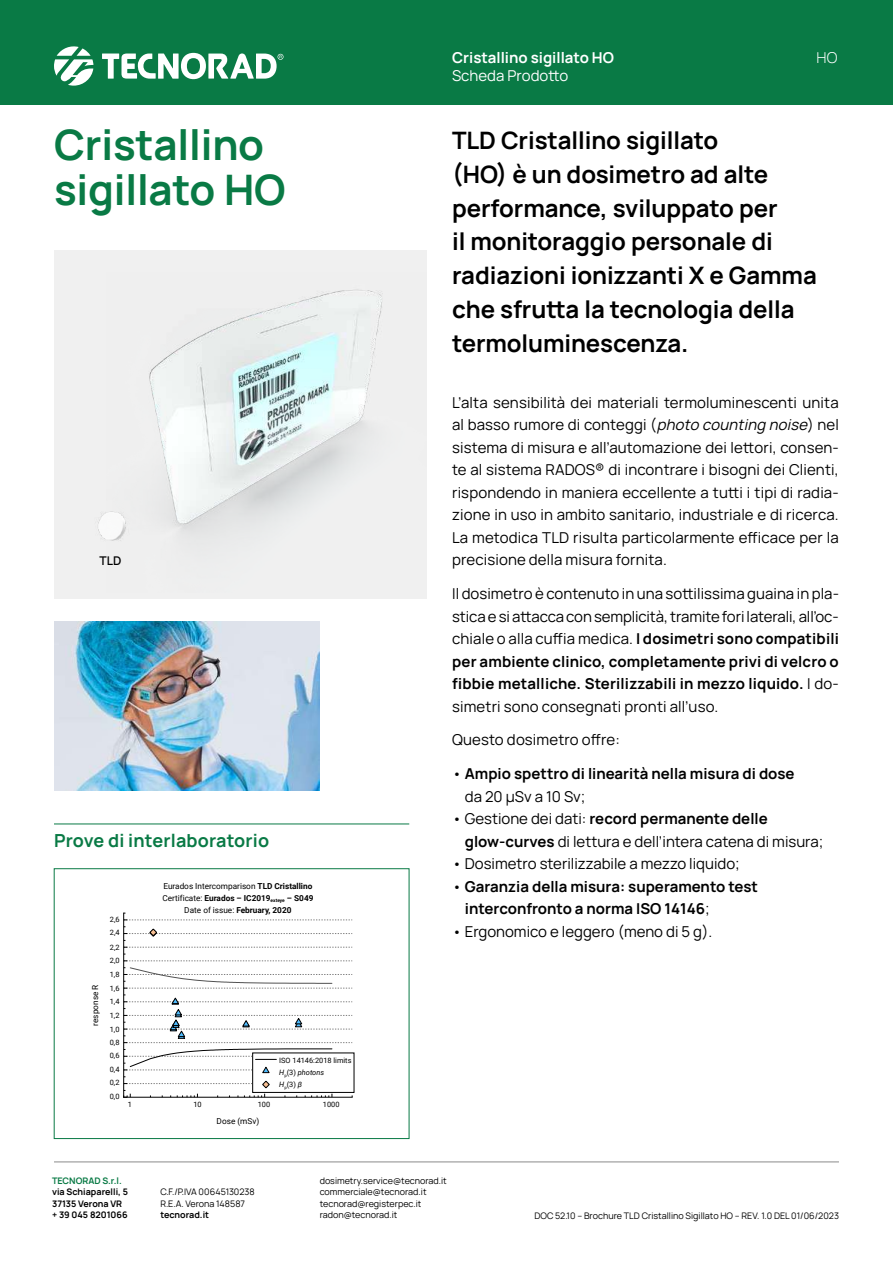
<style>
.page{position:relative;width:893px;height:1263px;background:#fff}
.page>*{position:absolute;margin:0;border:0;box-sizing:border-box;transform-origin:0 0}
.t1{font:700 42px/45px "Manrope";letter-spacing:-.005em;color:#097a45}
.t2{font:700 24px/33.8px "Manrope";letter-spacing:-.005em;color:#000}
.t3{font:700 18px "Manrope";letter-spacing:.01em;color:#097a45}
.t4{font:15px/22.5px "Manrope";color:#000;text-align:justify}
.t5{font:700 15px/22.5px "Manrope";color:#000}
.t6{font:700 15px "Manrope";color:#fff}
.t7{font:15px "Manrope";color:#fff}
.t8{font:300 15px "Manrope";color:#fff}
.t9{font:600 12px "Manrope";color:#000}
.t10{font:9px/11.2px "Manrope";color:#000}
.t11{font:700 9px/11.2px "Manrope";color:#000}
.t12{font:700 9px "Manrope";color:#097a45}
.t13{font:8.25px/12.1px "Roboto";color:#000;text-align:center}
.t14{font:7.35px/13.6px "Roboto";color:#000;text-align:justify}
.s1{font-weight:700}
.s2{font-style:italic}
.s3{font-weight:400}
</style>
<div class="page">
<div style="left:0;top:0;width:893px;height:104px;background:#097a45"></div>
<svg style="left:102px;top:53px;width:181px;height:26px"></svg>
<svg style="left:54px;top:46px;width:39px;height:40px"></svg>
<hr style="left:54px;top:824px;width:355px;height:1px;background:#097a45">
<hr style="left:54px;top:1161px;width:785px;height:1px;background:#8b8b8b">
<div style="left:54px;top:250px;width:372px;height:349px;background:#f0f0f0"></div>
<img style="left:106px;top:272px;width:320px;height:320px">
<img style="left:54px;top:442px;width:211px;height:157px">
<img style="left:54px;top:622px;width:265px;height:168px">
<svg style="left:54px;top:868px;width:355px;height:271px"></svg>
<p class="t6" style="left:452px;top:47px;width:163px">Cristallino sigillato HO</p>
<p class="t8" style="left:817px;top:47px;width:22px">HO</p>
<p class="t7" style="left:452px;top:65px;width:118px">Scheda Prodotto</p>
<h1 class="t1" style="left:54px;top:121px;width:233px">Cristallino sigillato HO</h1>
<h2 class="t2" style="left:452px;top:122px;width:366px">TLD Cristallino sigillato<br>(HO) è un dosimetro ad alte performance, sviluppato per<br>il monitoraggio personale di radiazioni ionizzanti X e Gamma che sfrutta la tecnologia della termoluminescenza.</h2>
<p class="t9" style="left:100px;top:553px;width:23px">TLD</p>
<p class="t3" style="left:54px;top:827px;width:217px">Prove di interlaboratorio</p>
<p class="t13" style="left:89px;top:1026px;width:42px;rotate:-90deg">response R</p>
<p class="t14" style="left:110px;top:912px;width:11px">2,6</p>
<p class="t14" style="left:110px;top:925px;width:11px">2,4</p>
<p class="t14" style="left:110px;top:940px;width:11px">2,2</p>
<p class="t14" style="left:110px;top:953px;width:11px">2,0</p>
<p class="t14" style="left:110px;top:967px;width:11px">1,8<br>1,6<br>1,4<br>1,2<br>1,0<br>0,8<br>0,6<br>0,4<br>0,2<br>0,0</p>
<p class="t13" style="left:162px;top:879px;width:153px">Eurados Intercomparison <span class="s1">TLD Cristallino<br></span>Certificate: <span class="s1">Eurados – IC2019</span><sub>exteye</sub> <span class="s1">– S049<br></span>Date of issue: <span class="s1">February, 2020</span></p>
<p class="t14" style="left:279px;top:1054px;width:74px;line-height:12.1px;text-align:left">ISO 14146:2018 limits<br><span class="s2">H</span><sub>p</sub>(3) <span class="s2">photons<br>H</span><sub>p</sub>(3) <span class="s2">β</span></p>
<p class="t14" style="left:128px;top:1097px;width:6px">1</p>
<p class="t14" style="left:193px;top:1097px;width:10px">10</p>
<p class="t14" style="left:258px;top:1097px;width:14px">100</p>
<p class="t14" style="left:323px;top:1097px;width:18px">1000</p>
<p class="t13" style="left:217px;top:1115px;width:44px">Dose (mSv)</p>
<p class="t4" style="left:452px;top:391px;width:388px">L’alta sensibilità dei materiali termoluminescenti unita al basso rumore di conteggi (<span class="s2">photo counting noise</span>) nel sistema di misura e all’automazione dei lettori, consen&shy;te al sistema RADOS® di incontrare i bisogni dei Clienti, rispondendo in maniera eccellente a tutti i tipi di radia&shy;zione in uso in ambito sanitario, industriale e di ricerca.<br>La metodica TLD risulta particolarmente efficace per la precisione della misura fornita.</p>
<p class="t4" style="left:452px;top:582px;width:388px">Il dosimetro è contenuto in una sottilissima guaina in pla&shy;stica e si attacca con semplicità, tramite fori laterali, all’oc&shy;chiale o alla cuffia medica. <span class="s1">I dosimetri sono compatibili per ambiente clinico, completamente privi di velcro o fibbie metalliche. Sterilizzabili in mezzo liquido.</span> I do&shy;simetri sono consegnati pronti all’uso.</p>
<p class="t4" style="left:452px;top:728px;width:169px">Questo dosimetro offre:</p>
<p class="t5" style="left:465px;top:762px;width:331px;text-indent:-13px"><span class="s3">•</span> Ampio spettro di linearità nella misura di dose <span class="s3">da 20 μSv a 10 Sv;</span></p>
<p class="t4" style="left:465px;top:807px;width:360px;text-indent:-13px">• Gestione dei dati: <span class="s1">record permanente delle glow-curves</span> di lettura e dell’intera catena di misura;</p>
<p class="t4" style="left:452px;top:852px;width:289px">• Dosimetro sterilizzabile a mezzo liquido;</p>
<p class="t5" style="left:465px;top:874px;width:295px;text-indent:-13px"><span class="s3">•</span> Garanzia della misura: superamento test interconfronto a norma ISO 14146<span class="s3">;</span></p>
<p class="t4" style="left:452px;top:919px;width:262px">• Ergonomico e leggero (meno di 5 g).</p>
<p class="t12" style="left:52px;top:1174px;width:71px">TECNORAD S.r.l.</p>
<p class="t11" style="left:52px;top:1186px;width:77px">via Schiaparelli, 5<br>37135 Verona VR + 39 045 8201066</p>
<p class="t10" style="left:160px;top:1186px;width:96px">C.F./P.IVA 00645130238<br>R.E.A. Verona 148587</p>
<p class="t11" style="left:160px;top:1209px;width:50px">tecnorad.it</p>
<p class="t10" style="left:320px;top:1175px;width:129px">dosimetry.service@tecnorad.it commerciale@tecnorad.it tecnorad@registerpec.it radon@tecnorad.it</p>
<p class="t10" style="left:534px;top:1209px;width:306px">DOC 52.10 – Brochure TLD Cristallino Sigillato HO – REV. 1.0 DEL 01/06/2023</p>
</div>
